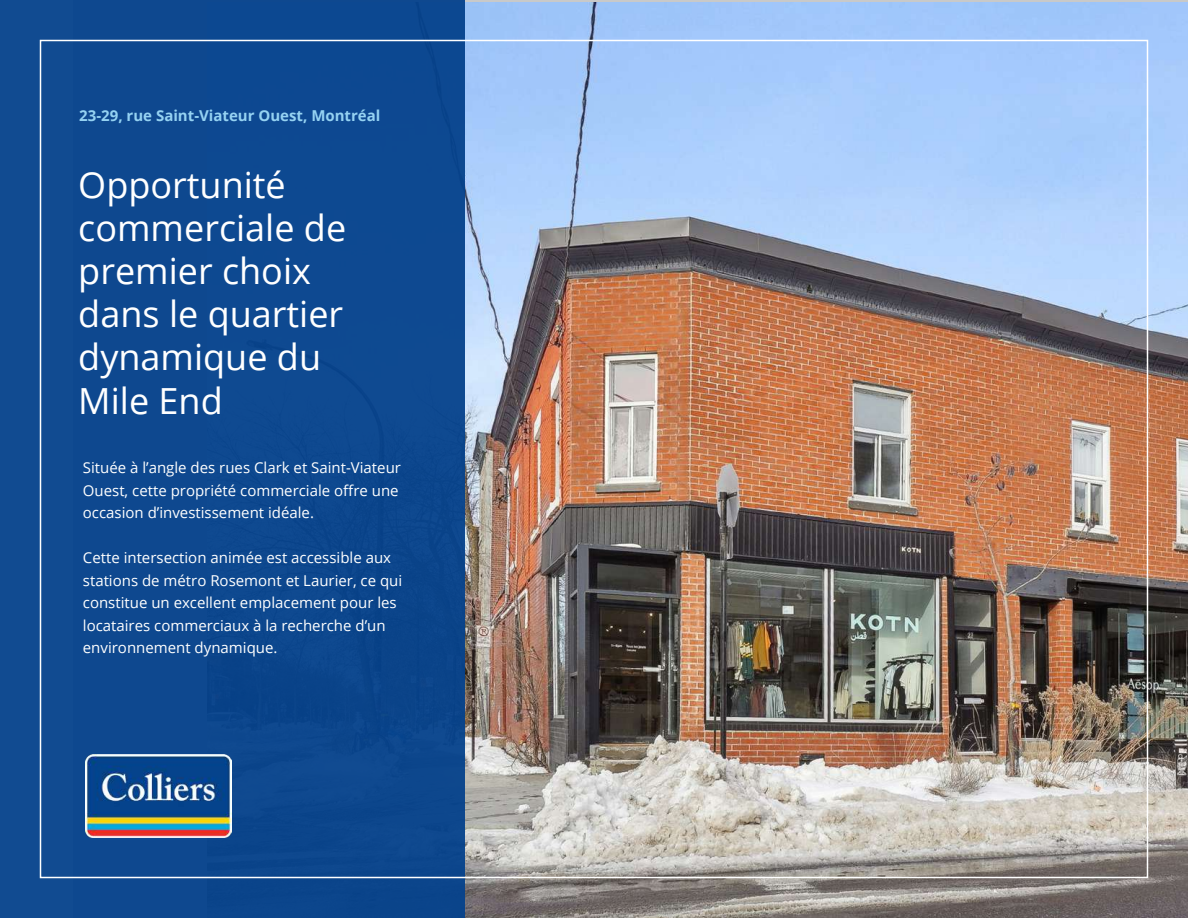
<style>
.page{position:relative;width:1188px;height:918px;background:#fff}
.page>*{position:absolute;margin:0;border:0;box-sizing:border-box;transform-origin:0 0}
.t1{font:36px/43.2px "Open Sans";color:#fff}
.t2{font:15px/22.5px "Open Sans";color:#fff}
.t3{font:700 15px "Open Sans";color:#95d2f2}
</style>
<div class="page">
<img style="left:464px;top:3px;width:724px;height:915px">
<div style="left:0;top:0;width:464px;height:918px;background:#0e488f"></div>
<img style="left:86px;top:754px;width:145px;height:83px">
<p class="t3" style="left:79px;top:105px;width:303px">23-29, rue Saint-Viateur Ouest, Montréal</p>
<h1 class="t1" style="left:78px;top:162px;width:269px">Opportunité commerciale de premier choix dans le quartier dynamique du<br>Mile End</h1>
<p class="t2" style="left:83px;top:456px;width:320px">Située à l’angle des rues Clark et Saint-Viateur<br>Ouest, cette propriété commerciale offre une occasion d’investissement idéale.</p>
<p class="t2" style="left:83px;top:546px;width:321px">Cette intersection animée est accessible aux stations de métro Rosemont et Laurier, ce qui constitue un excellent emplacement pour les locataires commerciaux à la recherche d’un environnement dynamique.</p>
</div>
